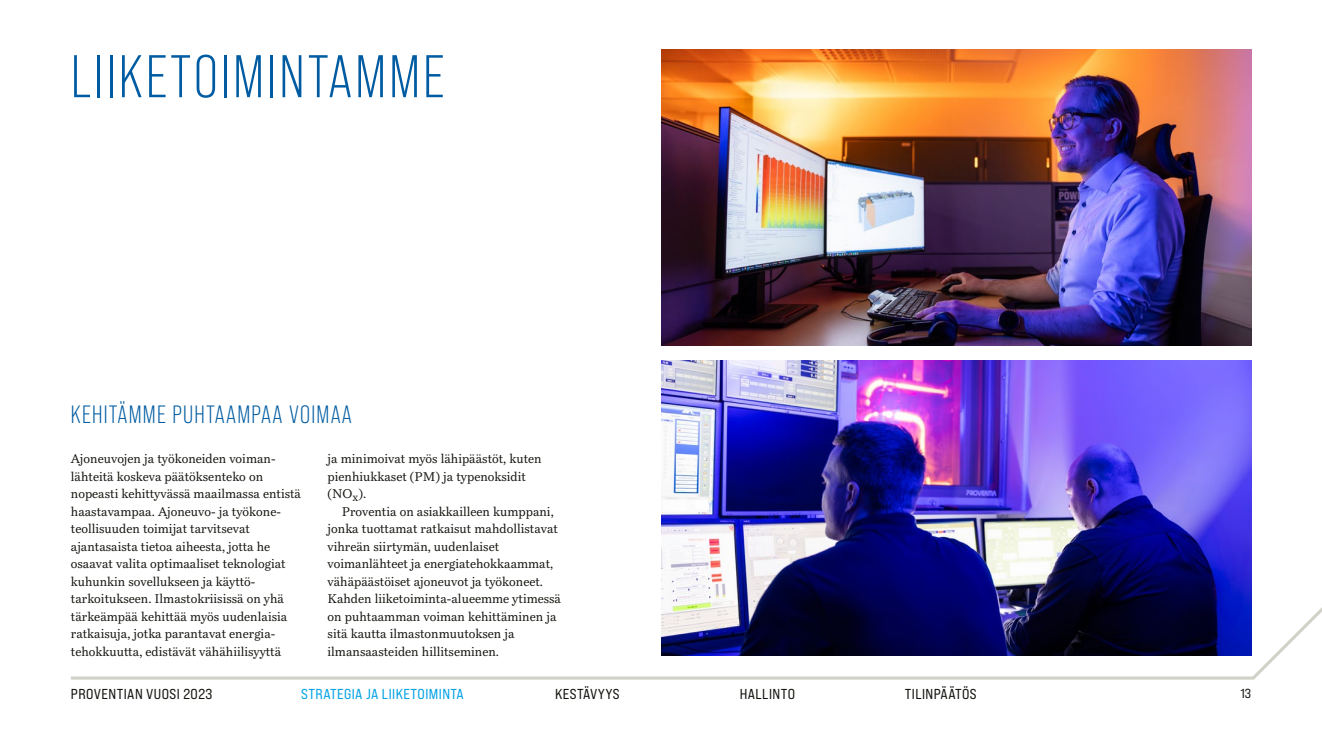
<style>
.page{position:relative;width:1322px;height:745px;background:#fff}
.page>*{position:absolute;margin:0;border:0;box-sizing:border-box;transform-origin:0 0}
.t1{font:60px "Bebas Neue Pro";letter-spacing:.05em;color:#005ca2}
.t2{font:25px "Bebas Neue Pro";letter-spacing:.05em;color:#005ca2}
.t3{font:14.38px "Bebas Neue Pro Exp Rg";letter-spacing:.03em;color:#12120d}
.t4{font:14.38px "Bebas Neue Pro Exp Rg";letter-spacing:.03em;color:#00a1e5}
.t5{font:13.12px "Bebas Neue Pro Exp Rg";color:#12120d}
.Body_-ind{font:12.5px/17.5px "Bressay";color:#12120d}
.Body{font:12.5px/17.5px "Bressay";color:#12120d}
</style>
<div class="page">
<img style="left:661px;top:360px;width:590px;height:30px">
<img style="left:661px;top:50px;width:590px;height:295px">
<img style="left:71px;top:390px;width:1251px;height:290px">
<h1 class="t1" style="left:71px;top:43px;width:375px">LIIKETOIMINTAMME</h1>
<h4 class="t2" style="left:71px;top:400px;width:283px">KEHITÄMME PUHTAAMPAA VOIMAA</h4>
<p class="Body_-ind" style="left:71px;top:449px;width:232px">Ajoneuvojen ja työkoneiden voiman&shy;lähteitä koskeva päätöksenteko on nopeasti kehittyvässä maailmassa entistä haastavampaa. Ajoneuvo- ja työkone&shy;teollisuuden toimijat tarvitsevat ajantasaista tietoa aiheesta, jotta he osaavat valita optimaaliset teknologiat kuhunkin sovellukseen ja käyttö&shy;tarkoitukseen. Ilmastokriisissä on yhä tärkeämpää kehittää myös uudenlaisia ratkaisuja, jotka parantavat energia&shy;tehokkuutta, edistävät vähähiilisyyttä</p>
<p class="Body_-ind" style="left:328px;top:449px;width:216px">ja minimoivat myös lähipäästöt, kuten pienhiukkaset (PM) ja typenoksidit (NO<sub>x</sub>).</p>
<p class="Body" style="left:328px;top:502px;width:232px;text-indent:14px">Proventia on asiakkailleen kumppani, jonka tuottamat ratkaisut mahdollistavat vihreän siirtymän, uudenlaiset voimanlähteet ja energiatehokkaammat, vähäpäästöiset ajoneuvot ja työkoneet.</p>
<p class="Body_-ind" style="left:328px;top:589px;width:235px">Kahden liiketoiminta-alueemme ytimessä on puhtaamman voiman kehittäminen ja sitä kautta ilmastonmuutoksen ja ilmansaasteiden hillitseminen.</p>
<p class="t3" style="left:71px;top:685px;width:143px">PROVENTIAN VUOSI 2023</p>
<p class="t4" style="left:301px;top:685px;width:164px">STRATEGIA JA LIIKETOIMINTA</p>
<p class="t3" style="left:555px;top:685px;width:66px">KESTÄVYYS</p>
<p class="t3" style="left:740px;top:685px;width:57px">HALLINTO</p>
<p class="t3" style="left:905px;top:685px;width:73px">TILINPÄÄTÖS</p>
<p class="t5" style="left:1240px;top:684px;width:12px">13</p>
</div>
